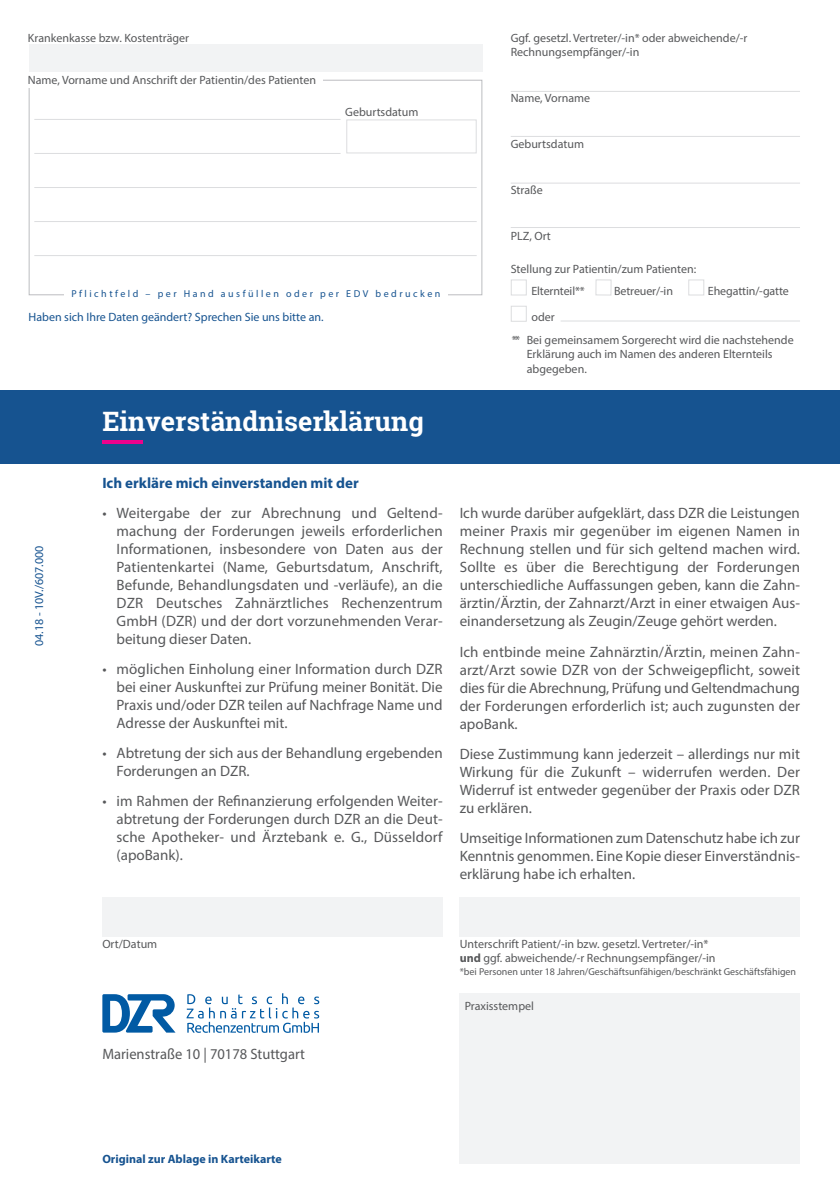
<style>
.page{position:relative;width:840px;height:1192px;background:#fff}
.page>*{position:absolute;margin:0;border:0;box-sizing:border-box;transform-origin:0 0}
.t1{font:700 27px "Roboto Slab";color:#fff}
.t2{font:15px/18px "Myriad Pro";color:#57585a;text-align:justify}
.t3{font:700 15px "Myriad Pro";color:#165390}
.t4{font:12px/14.4px "Myriad Pro";color:#57585a}
.t5{font:12px "Myriad Pro";color:#165390}
.t6{font:700 12px "Myriad Pro";color:#165390}
.t7{font:10px "Myriad Pro";color:#57585a}
.t8{font:10px "Myriad Pro";letter-spacing:.25em;color:#165390}
.s1{font-weight:700}
</style>
<div class="page">
<div style="left:459px;top:992px;width:341px;height:170px;background:#f2f3f4"></div>
<svg style="left:511px;top:279px;width:16px;height:43px"></svg>
<div style="left:595px;top:279px;width:16px;height:16px;border:1px solid #dcdddf"></div>
<div style="left:688px;top:279px;width:16px;height:16px;border:1px solid #dcdddf"></div>
<div style="left:29px;top:44px;width:453px;height:28px;background:#f2f3f4"></div>
<div style="left:346px;top:119px;width:131px;height:34px;border:1px solid #dcdddf"></div>
<hr style="left:34px;top:119px;width:306px;height:1px;background:#dcdddf">
<hr style="left:34px;top:153px;width:306px;height:1px;background:#dcdddf">
<hr style="left:34px;top:187px;width:443px;height:1px;background:#dcdddf">
<hr style="left:34px;top:221px;width:443px;height:1px;background:#dcdddf">
<hr style="left:34px;top:255px;width:443px;height:1px;background:#dcdddf">
<div style="left:0;top:389px;width:840px;height:74px;background:#165390"></div>
<hr style="left:102px;top:440px;width:41px;height:4px;background:#ed028c">
<div style="left:102px;top:896px;width:340px;height:40px;background:#f2f3f4"></div>
<div style="left:459px;top:896px;width:341px;height:40px;background:#f2f3f4"></div>
<svg style="left:102px;top:994px;width:73px;height:38px"></svg>
<svg style="left:186px;top:993px;width:133px;height:39px"></svg>
<hr style="left:511px;top:91px;width:289px;height:1px;background:#dcdddf">
<hr style="left:511px;top:136px;width:289px;height:1px;background:#dcdddf">
<hr style="left:511px;top:182px;width:289px;height:1px;background:#dcdddf">
<hr style="left:511px;top:227px;width:289px;height:1px;background:#dcdddf">
<hr style="left:560px;top:320px;width:240px;height:1px;background:#dcdddf">
<p class="t4" style="left:28px;top:32px;width:163px">Krankenkasse bzw. Kostenträger</p>
<p class="t4" style="left:28px;top:73px;width:290px">Name, Vorname und Anschrift der Patientin/des Patienten</p>
<p class="t4" style="left:345px;top:106px;width:75px">Geburtsdatum</p>
<p class="t8" style="left:71px;top:290px;width:370px">Pflichtfeld – per Hand ausfüllen oder per EDV bedrucken</p>
<p class="t5" style="left:29px;top:313px;width:296px">Haben sich Ihre Daten geändert? Sprechen Sie uns bitte an.</p>
<p class="t5" style="left:35px;top:646px;width:102px;rotate:-90deg">04.18 - 10V./607.000</p>
<h1 class="t1" style="left:102px;top:410px;width:323px">Einverständniserklärung</h1>
<p class="t3" style="left:102px;top:477px;width:258px">Ich erkläre mich einverstanden mit der</p>
<p class="t2" style="left:117px;top:505px;width:328px;text-indent:-14px">• Weitergabe der zur Abrechnung und Geltend&shy;machung der Forderungen jeweils erforderlichen Informationen, insbesondere von Daten aus der Patientenkartei (Name, Geburtsdatum, Anschrift, Befunde, Behandlungsdaten und -verläufe), an die DZR Deutsches Zahnärztliches Rechenzentrum GmbH (DZR) und der dort vorzunehmenden Verar&shy;beitung dieser Daten.</p>
<p class="t2" style="left:117px;top:661px;width:328px;text-indent:-14px">• möglichen Einholung einer Information durch DZR bei einer Auskunftei zur Prüfung meiner Bonität. Die Praxis und/oder DZR teilen auf Nachfrage Name und Adresse der Auskunftei mit.</p>
<p class="t2" style="left:117px;top:745px;width:327px;text-indent:-14px">• Abtretung der sich aus der Behandlung ergebenden<br>Forderungen an DZR.</p>
<p class="t2" style="left:117px;top:793px;width:327px;text-indent:-14px">• im Rahmen der Refinanzierung erfolgenden Weiter&shy;abtretung der Forderungen durch DZR an die Deut&shy;sche Apotheker- und Ärztebank e. G., Düsseldorf (apoBank).</p>
<p class="t4" style="left:511px;top:32px;width:238px">Ggf. gesetzl. Vertreter/-in* oder abweichende/-r<br>Rechnungsempfänger/-in</p>
<p class="t4" style="left:511px;top:92px;width:81px">Name, Vorname</p>
<p class="t4" style="left:511px;top:138px;width:75px">Geburtsdatum</p>
<p class="t4" style="left:511px;top:184px;width:34px">Straße</p>
<p class="t4" style="left:511px;top:230px;width:42px">PLZ, Ort</p>
<p class="t4" style="left:531px;top:259px;width:166px;line-height:22px;text-indent:-21px">Stellung zur Patientin/zum Patienten:<br>Elternteil**</p>
<p class="t4" style="left:614px;top:284px;width:60px">Betreuer/-in</p>
<p class="t4" style="left:708px;top:284px;width:82px">Ehegattin/-gatte</p>
<p class="t4" style="left:531px;top:310px;width:25px">oder</p>
<p class="t4" style="left:527px;top:334px;width:268px;text-indent:-15px">** Bei gemeinsamem Sorgerecht wird die nachstehende<br>Erklärung auch im Namen des anderen Elternteils abgegeben.</p>
<p class="t2" style="left:459px;top:505px;width:342px">Ich wurde darüber aufgeklärt, dass DZR die Leistungen meiner Praxis mir gegenüber im eigenen Namen in Rechnung stellen und für sich geltend machen wird.<br>Sollte es über die Berechtigung der Forderungen unterschiedliche Auffassungen geben, kann die Zahn&shy;ärztin/Ärztin, der Zahnarzt/Arzt in einer etwaigen Aus&shy;einandersetzung als Zeugin/Zeuge gehört werden.</p>
<p class="t2" style="left:459px;top:643px;width:342px">Ich entbinde meine Zahnärztin/Ärztin, meinen Zahn&shy;arzt/Arzt sowie DZR von der Schweigepflicht, soweit dies für die Abrechnung, Prüfung und Geltendmachung der Forderungen erforderlich ist; auch zugunsten der apoBank.</p>
<p class="t2" style="left:459px;top:745px;width:342px">Diese Zustimmung kann jederzeit – allerdings nur mit Wirkung für die Zukunft – widerrufen werden. Der Widerruf ist entweder gegenüber der Praxis oder DZR zu erklären.</p>
<p class="t2" style="left:459px;top:829px;width:342px">Umseitige Informationen zum Datenschutz habe ich zur Kenntnis genommen. Eine Kopie dieser Einverständnis&shy;erklärung habe ich erhalten.</p>
<p class="t4" style="left:102px;top:937px;width:56px">Ort/Datum</p>
<p class="t2" style="left:102px;top:1046px;width:204px">Marienstraße 10 | 70178 Stuttgart</p>
<p class="t4" style="left:459px;top:937px;width:257px">Unterschrift Patient/-in bzw. gesetzl. Vertreter/-in* <span class="s1">und</span> ggf. abweichende/-r Rechnungsempfänger/-in</p>
<p class="t7" style="left:459px;top:967px;width:338px">*bei Personen unter 18 Jahren/Geschäftsunfähigen/beschränkt Geschäftsfähigen</p>
<p class="t4" style="left:464px;top:999px;width:71px">Praxisstempel</p>
<p class="t6" style="left:102px;top:1154px;width:181px">Original zur Ablage in Karteikarte</p>
</div>
